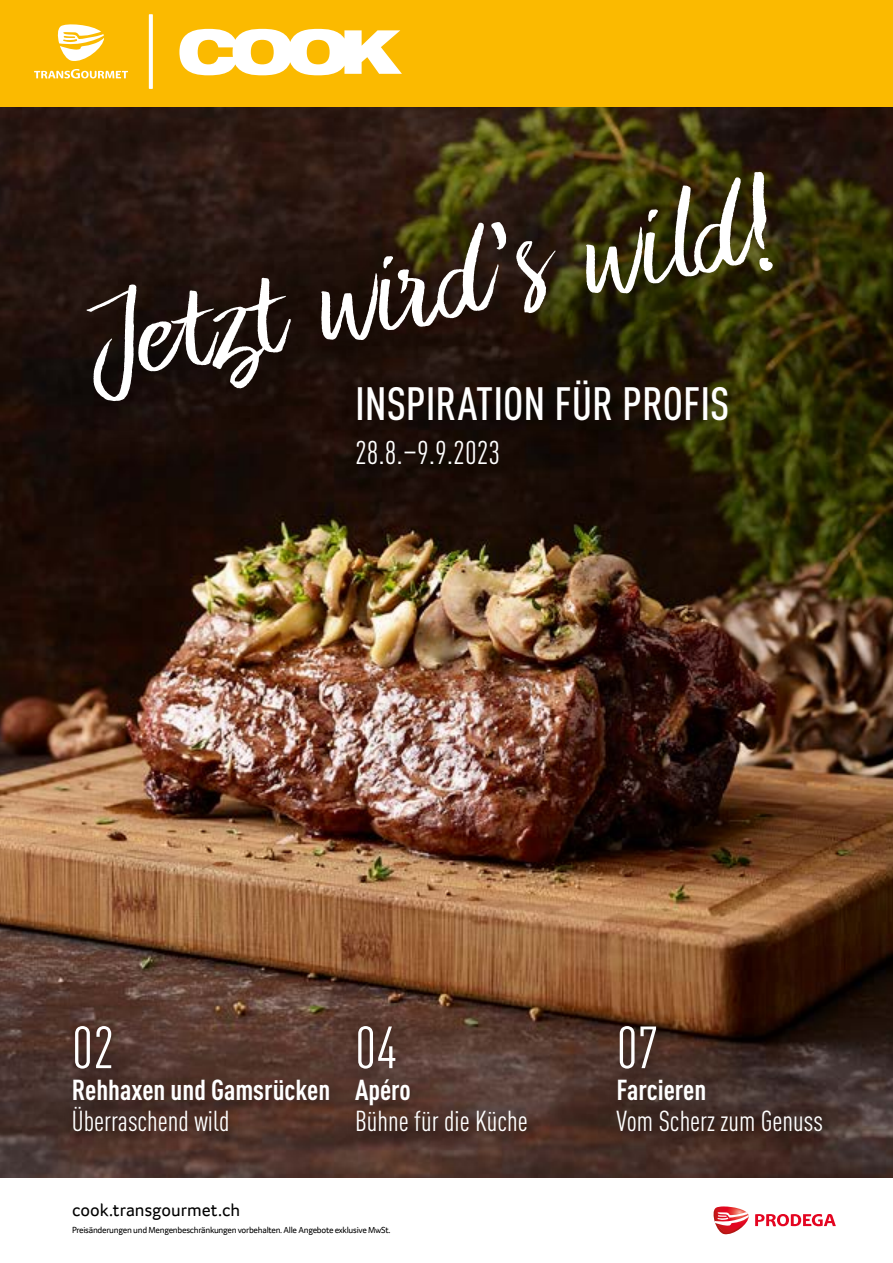
<style>
.page{position:relative;width:893px;height:1263px;background:#fff}
.page>*{position:absolute;margin:0;border:0;box-sizing:border-box;transform-origin:0 0}
.Titel_Redaktion{font:138px "Transgourmet Handfont";color:#fff}
.t1{font:condensed 58.5px "DIN Pro";color:#fff}
.t2{font:500 condensed 46.05px "DIN Pro";color:#fff}
.t3{font:condensed 32.4px "DIN Pro";color:#fff}
.t4{font:condensed 28.5px "DIN Pro";color:#fff}
.t5{font:700 condensed 28.5px "DIN Pro";color:#fff}
.t6{font:18px "Transgourmet";color:#000}
.t7{font:9px "Transgourmet";letter-spacing:-.03em;color:#000}
</style>
<div class="page">
<img style="left:0;top:106px;width:893px;height:1072px">
<div style="left:345px;top:1016px;width:197px;height:132px;background:#000;opacity:.3"></div>
<div style="left:63px;top:1016px;width:282px;height:132px;background:#000;opacity:.3"></div>
<div style="left:606px;top:1015px;width:231px;height:133px;background:#000;opacity:.3"></div>
<div style="left:66px;top:152px;width:742px;height:290px;background:#000;opacity:.5"></div>
<div style="left:339px;top:366px;width:416px;height:129px;background:#000;opacity:.5"></div>
<div style="left:0;top:0;width:893px;height:106px;background:#fbba00"></div>
<svg style="left:57px;top:24px;width:47px;height:37px"></svg>
<svg style="left:34px;top:69px;width:94px;height:10px"></svg>
<svg style="left:179px;top:29px;width:223px;height:46px"></svg>
<svg style="left:149px;top:14px;width:4px;height:75px"></svg>
<svg style="left:713px;top:1206px;width:123px;height:29px"></svg>
<p class="Titel_Redaktion" style="left:84px;top:263px;width:696px;rotate:-10deg">Jetzt wird’s wild!</p>
<p class="t2" style="left:355px;top:370px;width:376px">INSPIRATION FÜR PROFIS</p>
<p class="t3" style="left:355px;top:430px;width:147px">28.8.–9.9.2023</p>
<p class="t1" style="left:72px;top:1005px;width:44px">02</p>
<p class="t5" style="left:72px;top:1068px;width:260px">Rehhaxen und Gamsrücken</p>
<p class="t4" style="left:72px;top:1100px;width:159px">Überraschend wild</p>
<p class="t1" style="left:355px;top:1005px;width:44px">04</p>
<p class="t5" style="left:355px;top:1068px;width:57px">Apéro</p>
<p class="t4" style="left:355px;top:1100px;width:174px">Bühne für die Küche</p>
<p class="t6" style="left:72px;top:1199px;width:169px">cook.transgourmet.ch</p>
<p class="t7" style="left:72px;top:1225px;width:320px">Preisänderungen und Mengenbeschränkungen vorbehalten. Alle Angebote exklusive MwSt.</p>
<p class="t1" style="left:617px;top:1005px;width:44px">07</p>
<p class="t5" style="left:617px;top:1068px;width:91px">Farcieren</p>
<p class="t4" style="left:617px;top:1100px;width:208px">Vom Scherz zum Genuss</p>
</div>
